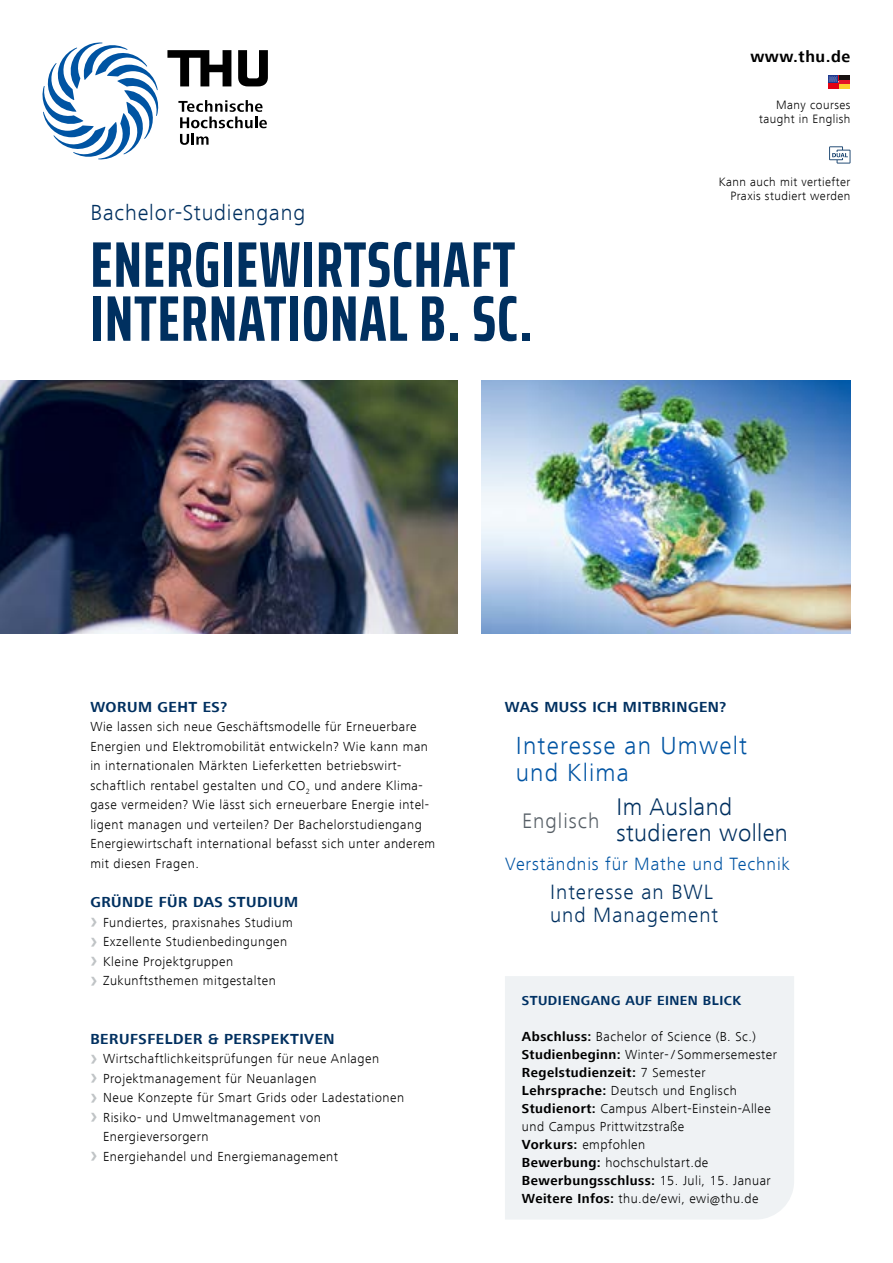
<style>
.page{position:relative;width:893px;height:1263px;background:#fff}
.page>*{position:absolute;margin:0;border:0;box-sizing:border-box;transform-origin:0 0}
.t1{font:700 extra-condensed 64.5px/54px "Saira";letter-spacing:.015em;color:#003060}
.t2{font:300 25.5px/27.2px "Frutiger Next LT";letter-spacing:.045em;color:#0054a3}
.t3{font:300 24.75px/26.2px "Frutiger Next LT";letter-spacing:.015em;color:#003060}
.t4{font:300 22.5px "Frutiger Next LT";letter-spacing:.035em;color:#003060}
.t5{font:300 21.6px "Frutiger Next LT";letter-spacing:.045em;color:#575f66}
.t6{font:300 21.3px/22.8px "Frutiger Next LT";letter-spacing:.045em;color:#003060}
.t7{font:300 18.3px "Frutiger Next LT";letter-spacing:.045em;color:#0054a3}
.t8{font:700 16.5px "Frutiger Next LT";letter-spacing:.035em;color:#000}
.t9{font:700 15px "Frutiger Next LT";letter-spacing:.035em;color:#003060}
.t10{font:300 13.5px/19.5px "Frutiger Next LT";letter-spacing:.035em;color:#000}
.t11{font:700 13.5px "Frutiger Next LT";letter-spacing:.035em;color:#003163}
.t12{font:300 12.45px/14.2px "Frutiger Next LT";letter-spacing:.035em;color:#000;text-align:right}
.s1{font-weight:700;font-size:22.5px;color:#c0c4c6}
.s2{font-weight:700}
</style>
<div class="page">
<img style="left:0;top:380px;width:457px;height:254px">
<img style="left:481px;top:380px;width:369px;height:254px">
<svg style="left:43px;top:43px;width:116px;height:116px"></svg>
<svg style="left:167px;top:50px;width:101px;height:36px"></svg>
<svg style="left:178px;top:100px;width:89px;height:45px"></svg>
<div style="left:505px;top:976px;width:289px;height:243px;background:#eff2f4"></div>
<svg style="left:828px;top:76px;width:11px;height:13px"></svg>
<div style="left:839px;top:76px;width:11px;height:13px;background:#e41328"></div>
<hr style="left:839px;top:76px;width:11px;height:4px;background:#171111">
<div style="left:839px;top:84px;width:11px;height:5px;background:#fece2e"></div>
<svg style="left:829px;top:146px;width:21px;height:17px"></svg>
<p class="t8" style="left:750px;top:47px;width:102px">www.thu.de</p>
<p class="t12" style="left:759px;top:98px;width:93px">Many courses taught in English</p>
<h3 class="t4" style="left:90px;top:200px;width:216px">Bachelor-Studiengang</h3>
<h1 class="t1" style="left:90px;top:237px;width:444px">ENERGIEWIRTSCHAFT<br>INTERNATIONAL B. SC.</h1>
<p class="t12" style="left:719px;top:174px;width:133px">Kann auch mit vertiefter<br>Praxis studiert werden</p>
<p class="t9" style="left:90px;top:699px;width:138px">WORUM GEHT ES?</p>
<p class="t9" style="left:505px;top:699px;width:223px">WAS MUSS ICH MITBRINGEN?</p>
<p class="t10" style="left:90px;top:717px;width:346px">Wie lassen sich neue Geschäftsmodelle für Erneuerbare Energien und Elektromobilität entwickeln? Wie kann man in internationalen Märkten Lieferketten betriebswirt&shy;schaftlich rentabel gestalten und CO<sub>2</sub> und andere Klima&shy;gase vermeiden? Wie lässt sich erneuerbare Energie intel&shy;ligent managen und verteilen? Der Bachelorstudiengang Energiewirtschaft international befasst sich unter anderem mit diesen Fragen.</p>
<p class="t9" style="left:90px;top:894px;width:209px">GRÜNDE FÜR DAS STUDIUM</p>
<p class="t10" style="left:90px;top:912px;width:204px"><span class="s1">›</span> Fundiertes, praxisnahes Studium <span class="s1">›</span> Exzellente Studienbedingungen <span class="s1">›</span> Kleine Projektgruppen<br><span class="s1">›</span> Zukunftsthemen mitgestalten</p>
<h2 class="t2" style="left:516px;top:732px;width:233px">Interesse an Umwelt und Klima</h2>
<h3 class="t3" style="left:616px;top:794px;width:173px">Im Ausland studieren wollen</h3>
<h3 class="t5" style="left:522px;top:809px;width:79px">Englisch</h3>
<h3 class="t7" style="left:505px;top:854px;width:286px">Verständnis für Mathe und Technik</h3>
<h3 class="t6" style="left:550px;top:881px;width:170px">Interesse an BWL und Management</h3>
<p class="t9" style="left:90px;top:1030px;width:246px">BERUFSFELDER &amp; PERSPEKTIVEN</p>
<p class="t10" style="left:90px;top:1049px;width:290px"><span class="s1">›</span> Wirtschaftlichkeitsprüfungen für neue Anlagen</p>
<p class="t10" style="left:90px;top:1068px;width:228px"><span class="s1">›</span> Projektmanagement für Neuanlagen</p>
<p class="t10" style="left:90px;top:1088px;width:315px"><span class="s1">›</span> Neue Konzepte für Smart Grids oder Ladestationen</p>
<p class="t10" style="left:90px;top:1107px;width:232px"><span class="s1">›</span> Risiko- und Umweltmanagement von</p>
<p class="t10" style="left:103px;top:1127px;width:107px">Energieversorgern</p>
<p class="t10" style="left:90px;top:1146px;width:249px"><span class="s1">›</span> Energiehandel und Energiemanagement</p>
<p class="t11" style="left:522px;top:992px;width:221px">STUDIENGANG AUF EINEN BLICK</p>
<p class="t10" style="left:522px;top:1027px;width:257px;line-height:18px"><span class="s2">Abschluss:</span> Bachelor of Science (B. Sc.)<br><span class="s2">Studienbeginn:</span> Winter- / Sommersemester <span class="s2">Regelstudienzeit:</span> 7 Semester <span class="s2">Lehrsprache:</span> Deutsch und Englisch <span class="s2">Studienort:</span> Campus Albert-Einstein-Allee und Campus Prittwitzstraße<br><span class="s2">Vorkurs:</span> empfohlen<br><span class="s2">Bewerbung:</span> hochschulstart.de <span class="s2">Bewerbungsschluss:</span> 15. Juli, 15. Januar <span class="s2">Weitere Infos:</span> thu.de/ewi, ewi@thu.de</p>
</div>
